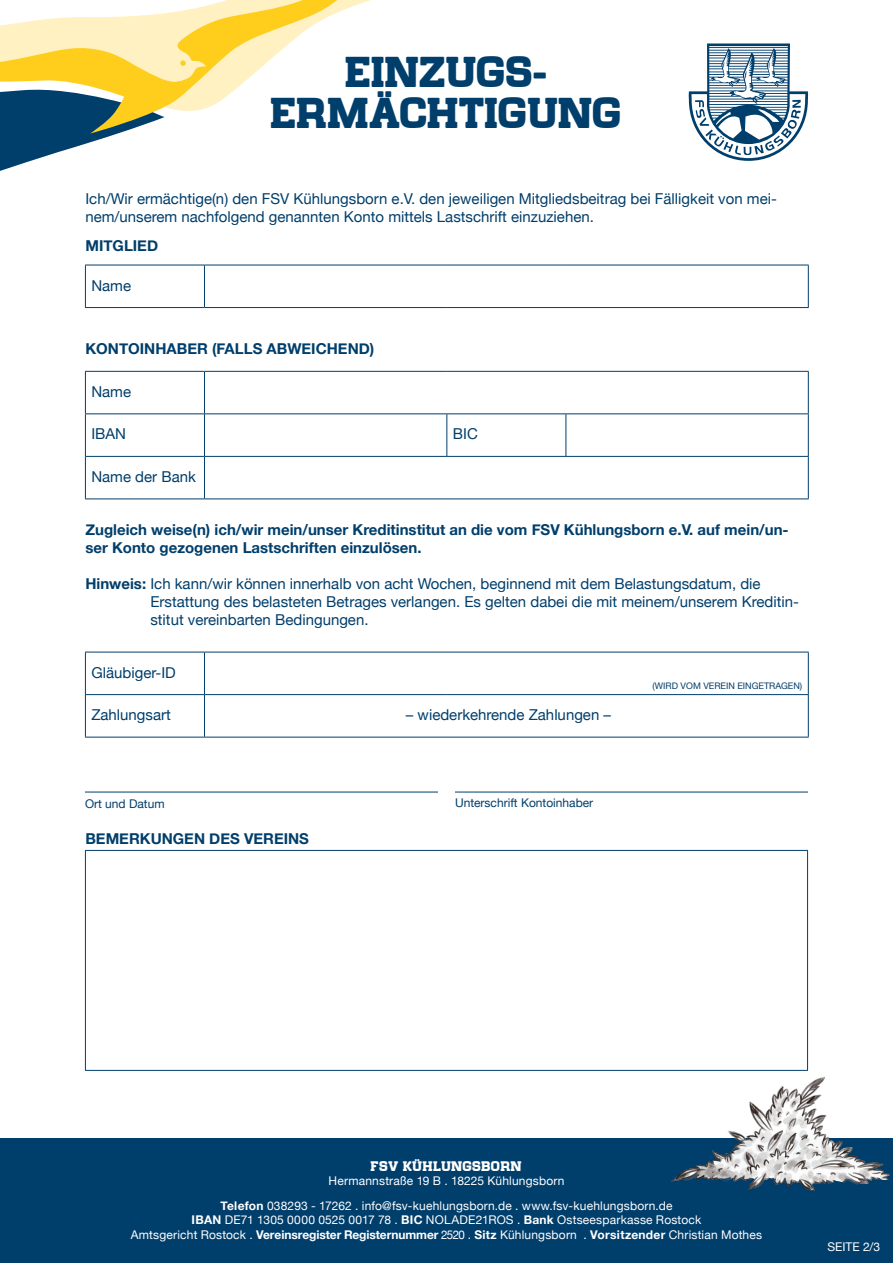
<style>
.page{position:relative;width:893px;height:1263px;background:#fff}
.page>*{position:absolute;margin:0;border:0;box-sizing:border-box;transform-origin:0 0}
.t1{font:42px/40.5px "Chateaude Garage";letter-spacing:-.005em;color:#003e6b;text-align:center}
.t2{font:15px/18px "Helvetica Neue";color:#003e6b}
.t3{font:700 15px/18px "Helvetica Neue";color:#003e6b}
.t4{font:13.5px "Chateaude Garage";letter-spacing:.01em;color:#fff}
.t5{font:12px/25px "Helvetica Neue";letter-spacing:.015em;color:#fff;text-align:center}
.t6{font:12px "Helvetica Neue";color:#003e6b}
.t7{font:9px "Helvetica Neue";color:#003e6b}
.s1{font-weight:700}
</style>
<div class="page">
<hr style="left:85px;top:265px;width:1px;height:42px;background:#003e6b">
<hr style="left:85px;top:265px;width:119px;height:1px;background:#003e6b">
<hr style="left:204px;top:265px;width:1px;height:42px;background:#003e6b">
<hr style="left:204px;top:265px;width:243px;height:1px;background:#003e6b">
<hr style="left:447px;top:265px;width:119px;height:1px;background:#003e6b">
<hr style="left:566px;top:265px;width:243px;height:1px;background:#003e6b">
<hr style="left:808px;top:265px;width:1px;height:42px;background:#003e6b">
<hr style="left:85px;top:307px;width:119px;height:1px;background:#003e6b">
<hr style="left:204px;top:307px;width:243px;height:1px;background:#003e6b">
<hr style="left:447px;top:307px;width:119px;height:1px;background:#003e6b">
<hr style="left:566px;top:307px;width:243px;height:1px;background:#003e6b">
<hr style="left:85px;top:372px;width:1px;height:41px;background:#003e6b">
<hr style="left:85px;top:414px;width:1px;height:42px;background:#003e6b">
<hr style="left:85px;top:371px;width:119px;height:1px;background:#003e6b">
<hr style="left:85px;top:413px;width:119px;height:1px;background:#003e6b">
<hr style="left:204px;top:372px;width:1px;height:41px;background:#003e6b">
<hr style="left:204px;top:414px;width:1px;height:42px;background:#003e6b">
<hr style="left:204px;top:371px;width:243px;height:1px;background:#003e6b">
<hr style="left:447px;top:371px;width:119px;height:1px;background:#003e6b">
<hr style="left:566px;top:371px;width:243px;height:1px;background:#003e6b">
<hr style="left:204px;top:413px;width:243px;height:1px;background:#003e6b">
<hr style="left:446px;top:414px;width:1px;height:42px;background:#003e6b">
<hr style="left:808px;top:372px;width:1px;height:41px;background:#003e6b">
<hr style="left:566px;top:414px;width:1px;height:42px;background:#003e6b">
<hr style="left:808px;top:414px;width:1px;height:42px;background:#003e6b">
<hr style="left:447px;top:413px;width:119px;height:1px;background:#003e6b">
<hr style="left:566px;top:413px;width:243px;height:1px;background:#003e6b">
<hr style="left:85px;top:457px;width:1px;height:41px;background:#003e6b">
<hr style="left:85px;top:456px;width:119px;height:1px;background:#003e6b">
<hr style="left:204px;top:457px;width:1px;height:41px;background:#003e6b">
<hr style="left:204px;top:456px;width:243px;height:1px;background:#003e6b">
<hr style="left:447px;top:456px;width:119px;height:1px;background:#003e6b">
<hr style="left:566px;top:456px;width:243px;height:1px;background:#003e6b">
<hr style="left:808px;top:457px;width:1px;height:41px;background:#003e6b">
<hr style="left:85px;top:498px;width:119px;height:1px;background:#003e6b">
<hr style="left:204px;top:498px;width:243px;height:1px;background:#003e6b">
<hr style="left:447px;top:498px;width:119px;height:1px;background:#003e6b">
<hr style="left:566px;top:498px;width:243px;height:1px;background:#003e6b">
<hr style="left:85px;top:652px;width:1px;height:42px;background:#003e6b">
<hr style="left:85px;top:652px;width:119px;height:1px;background:#003e6b">
<hr style="left:204px;top:652px;width:1px;height:42px;background:#003e6b">
<hr style="left:204px;top:652px;width:243px;height:1px;background:#003e6b">
<hr style="left:447px;top:652px;width:119px;height:1px;background:#003e6b">
<hr style="left:566px;top:652px;width:243px;height:1px;background:#003e6b">
<hr style="left:808px;top:652px;width:1px;height:42px;background:#003e6b">
<hr style="left:85px;top:695px;width:1px;height:42px;background:#003e6b">
<hr style="left:85px;top:694px;width:119px;height:1px;background:#003e6b">
<hr style="left:85px;top:737px;width:119px;height:1px;background:#003e6b">
<hr style="left:204px;top:695px;width:1px;height:42px;background:#003e6b">
<hr style="left:204px;top:694px;width:243px;height:1px;background:#003e6b">
<hr style="left:447px;top:694px;width:119px;height:1px;background:#003e6b">
<hr style="left:566px;top:694px;width:243px;height:1px;background:#003e6b">
<hr style="left:204px;top:737px;width:243px;height:1px;background:#003e6b">
<hr style="left:447px;top:737px;width:119px;height:1px;background:#003e6b">
<hr style="left:566px;top:737px;width:243px;height:1px;background:#003e6b">
<hr style="left:808px;top:695px;width:1px;height:42px;background:#003e6b">
<hr style="left:85px;top:851px;width:1px;height:219px;background:#003e6b">
<hr style="left:85px;top:850px;width:723px;height:1px;background:#003e6b">
<hr style="left:807px;top:851px;width:1px;height:219px;background:#003e6b">
<hr style="left:85px;top:1070px;width:723px;height:1px;background:#003e6b">
<hr style="left:85px;top:792px;width:353px;height:1px;background:#003e6b">
<hr style="left:455px;top:792px;width:353px;height:1px;background:#003e6b">
<svg style="left:0;top:134px;width:116px;height:37px"></svg>
<svg style="left:0;top:0;width:353px;height:134px"></svg>
<svg style="left:180px;top:60px;width:6px;height:6px"></svg>
<svg style="left:688px;top:43px;width:121px;height:118px"></svg>
<div style="left:0;top:1138px;width:893px;height:125px;background:#003e6b"></div>
<img style="left:671px;top:1077px;width:219px;height:115px">
<h1 class="t1" style="left:271px;top:52px;width:353px">EINZUGS-<br>ERMÄCHTIGUNG</h1>
<p class="t2" style="left:85px;top:190px;width:693px">Ich/Wir ermächtige(n) den FSV Kühlungsborn e.V. den jeweiligen Mitgliedsbeitrag bei Fälligkeit von mei&shy;nem/unserem nachfolgend genannten Konto mittels Lastschrift einzuziehen.</p>
<p class="t3" style="left:85px;top:237px;width:74px">MITGLIED</p>
<p class="t2" style="left:91px;top:277px;width:41px">Name</p>
<p class="t3" style="left:85px;top:340px;width:290px">KONTOINHABER (FALLS ABWEICHEND)</p>
<p class="t2" style="left:91px;top:383px;width:41px">Name</p>
<p class="t2" style="left:91px;top:426px;width:36px">IBAN</p>
<p class="t2" style="left:453px;top:426px;width:26px">BIC</p>
<p class="t2" style="left:91px;top:468px;width:106px">Name der Bank</p>
<p class="t3" style="left:85px;top:521px;width:705px">Zugleich weise(n) ich/wir mein/unser Kreditinstitut an die vom FSV Kühlungsborn e.V. auf mein/un&shy;ser Konto gezogenen Lastschriften einzulösen.</p>
<p class="t2" style="left:150px;top:575px;width:650px;text-indent:-65px"><span class="s1">Hinweis:</span> Ich kann/wir können innerhalb von acht Wochen, beginnend mit dem Belastungsdatum, die<br>Erstattung des belasteten Betrages verlangen. Es gelten dabei die mit meinem/unserem Kreditin&shy;stitut vereinbarten Bedingungen.</p>
<p class="t2" style="left:91px;top:664px;width:86px">Gläubiger-ID</p>
<p class="t7" style="left:653px;top:679px;width:151px">(WIRD VOM VEREIN EINGETRAGEN)</p>
<p class="t2" style="left:91px;top:707px;width:81px">Zahlungsart</p>
<p class="t2" style="left:406px;top:707px;width:207px">– wiederkehrende Zahlungen –</p>
<p class="t6" style="left:85px;top:795px;width:81px">Ort und Datum</p>
<p class="t6" style="left:455px;top:794px;width:140px">Unterschrift Kontoinhaber</p>
<p class="t3" style="left:85px;top:830px;width:225px">BEMERKUNGEN DES VEREINS</p>
<p class="t4" style="left:371px;top:1158px;width:153px">FSV KÜHLUNGSBORN</p>
<p class="t5" style="left:220px;top:1169px;width:453px">Hermannstraße 19 B . 18225 Kühlungsborn<br><span class="s1">Telefon</span> 038293 - 17262 . info@fsv-kuehlungsborn.de . www.fsv-kuehlungsborn.de</p>
<p class="t5" style="left:131px;top:1213px;width:633px;line-height:14.4px"><span class="s1">IBAN</span> DE71 1305 0000 0525 0017 78 . <span class="s1">BIC</span> NOLADE21ROS . <span class="s1">Bank</span> Ostseesparkasse Rostock<br>Amtsgericht Rostock . <span class="s1">Vereinsregister Registernummer</span> 2520 . <span class="s1">Sitz</span> Kühlungsborn . <span class="s1">Vorsitzender</span> Christian Mothes</p>
<p class="t5" style="left:828px;top:1235px;width:54px">SEITE 2/3</p>
</div>
